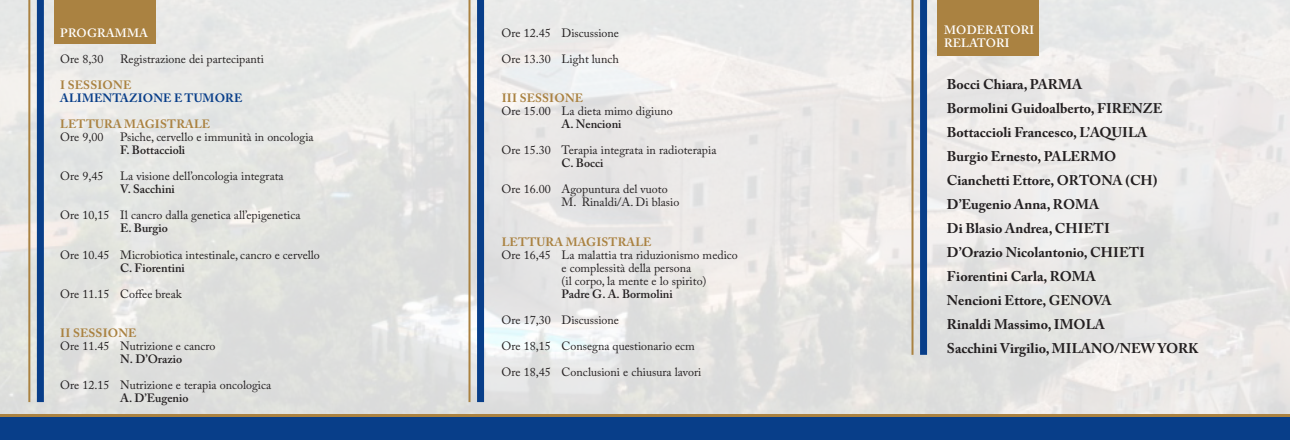
<style>
.page{position:relative;width:1290px;height:440px;background:#fff}
.page>*{position:absolute;margin:0;border:0;box-sizing:border-box;transform-origin:0 0}
.t1{font:700 14px "Adobe Caslon Pro";color:#231f20}
.t2{font:12px "Adobe Caslon Pro";color:#231f20}
.t3{font:600 12px "Adobe Caslon Pro";color:#231f20}
.t4{font:700 12px "Adobe Caslon Pro";letter-spacing:.015em;color:#aa8241}
.t5{font:600 12px "Adobe Caslon Pro";letter-spacing:.005em;color:#fff}
.t6{font:700 12px "Adobe Caslon Pro";letter-spacing:.015em;color:#083e89}
</style>
<div class="page">
<img style="left:0;top:0;width:1290px;height:414px">
<div style="left:0;top:417px;width:1290px;height:22px;background:#083e89"></div>
<hr style="left:0;top:414px;width:1290px;height:3px;background:#aa8241">
<div style="left:54px;top:0;width:102px;height:43px;background:#aa8241"></div>
<div style="left:937px;top:0;width:102px;height:55px;background:#aa8241"></div>
<hr style="left:28px;top:0;width:2px;height:402px;background:#aa8241">
<div style="left:37px;top:0;width:7px;height:402px;background:#083e89"></div>
<hr style="left:468px;top:0;width:2px;height:402px;background:#aa8241">
<div style="left:477px;top:0;width:7px;height:402px;background:#083e89"></div>
<hr style="left:911px;top:0;width:2px;height:354px;background:#aa8241">
<div style="left:920px;top:0;width:7px;height:354px;background:#083e89"></div>
<p class="t5" style="left:60px;top:26px;width:89px">PROGRAMMA</p>
<p class="t2" style="left:60px;top:52px;width:45px">Ore 8,30</p>
<p class="t2" style="left:120px;top:52px;width:145px">Registrazione dei partecipanti</p>
<p class="t4" style="left:60px;top:78px;width:73px">I SESSIONE</p>
<p class="t6" style="left:60px;top:91px;width:184px">ALIMENTAZIONE E TUMORE</p>
<p class="t4" style="left:60px;top:117px;width:151px">LETTURA MAGISTRALE</p>
<p class="t2" style="left:60px;top:130px;width:45px">Ore 9,00</p>
<p class="t2" style="left:120px;top:130px;width:195px">Psiche, cervello e immunità in oncologia</p>
<p class="t3" style="left:120px;top:143px;width:66px">F. Bottaccioli</p>
<p class="t2" style="left:60px;top:169px;width:45px">Ore 9,45</p>
<p class="t2" style="left:120px;top:169px;width:165px">La visione dell’oncologia integrata</p>
<p class="t3" style="left:120px;top:182px;width:56px">V. Sacchini</p>
<p class="t2" style="left:60px;top:208px;width:242px">Ore 10,15 Il cancro dalla genetica all’epigenetica</p>
<p class="t3" style="left:120px;top:221px;width:49px">E. Burgio</p>
<p class="t2" style="left:60px;top:247px;width:261px">Ore 10.45 Microbiotica intestinale, cancro e cervello</p>
<p class="t3" style="left:120px;top:260px;width:66px">C. Fiorentini</p>
<p class="t2" style="left:60px;top:286px;width:123px">Ore 11.15 Coffee break</p>
<p class="t4" style="left:60px;top:325px;width:78px">II SESSIONE</p>
<p class="t2" style="left:60px;top:338px;width:157px">Ore 11.45 Nutrizione e cancro</p>
<p class="t3" style="left:120px;top:351px;width:64px">N. D’Orazio</p>
<p class="t2" style="left:60px;top:377px;width:212px">Ore 12.15 Nutrizione e terapia oncologica</p>
<p class="t3" style="left:120px;top:390px;width:70px">A. D’Eugenio</p>
<p class="t2" style="left:501px;top:26px;width:119px">Ore 12.45 Discussione</p>
<p class="t2" style="left:501px;top:52px;width:119px">Ore 13.30 Light lunch</p>
<p class="t4" style="left:502px;top:91px;width:83px">III SESSIONE</p>
<p class="t2" style="left:501px;top:104px;width:173px">Ore 15.00 La dieta mimo digiuno</p>
<p class="t3" style="left:561px;top:117px;width:61px">A. Nencioni</p>
<p class="t2" style="left:501px;top:143px;width:216px">Ore 15.30 Terapia integrata in radioterapia</p>
<p class="t3" style="left:561px;top:156px;width:43px">C. Bocci</p>
<p class="t2" style="left:501px;top:182px;width:168px">Ore 16.00 Agopuntura del vuoto</p>
<p class="t2" style="left:561px;top:195px;width:119px">M. Rinaldi/A. Di blasio</p>
<p class="t4" style="left:502px;top:234px;width:151px">LETTURA MAGISTRALE</p>
<p class="t2" style="left:501px;top:247px;width:238px">Ore 16,45 La malattia tra riduzionismo medico</p>
<p class="t2" style="left:561px;top:260px;width:131px">e complessità della persona</p>
<p class="t2" style="left:561px;top:273px;width:146px">(il corpo, la mente e lo spirito)</p>
<p class="t3" style="left:561px;top:286px;width:113px">Padre G. A. Bormolini</p>
<p class="t2" style="left:501px;top:312px;width:119px">Ore 17,30 Discussione</p>
<p class="t2" style="left:501px;top:338px;width:195px">Ore 18,15 Consegna questionario ecm</p>
<p class="t2" style="left:501px;top:364px;width:201px">Ore 18,45 Conclusioni e chiusura lavori</p>
<p class="t5" style="left:944px;top:23px;width:91px">MODERATORI</p>
<p class="t5" style="left:944px;top:36px;width:67px">RELATORI</p>
<p class="t1" style="left:947px;top:75px;width:137px">Bocci Chiara, PARMA</p>
<p class="t1" style="left:947px;top:99px;width:217px">Bormolini Guidoalberto, FIRENZE</p>
<p class="t1" style="left:947px;top:123px;width:202px">Bottaccioli Francesco, L’AQUILA</p>
<p class="t1" style="left:947px;top:147px;width:171px">Burgio Ernesto, PALERMO</p>
<p class="t1" style="left:947px;top:171px;width:212px">Cianchetti Ettore, ORTONA (CH)</p>
<p class="t1" style="left:947px;top:195px;width:154px">D’Eugenio Anna, ROMA</p>
<p class="t1" style="left:947px;top:219px;width:164px">Di Blasio Andrea, CHIETI</p>
<p class="t1" style="left:947px;top:243px;width:200px">D’Orazio Nicolantonio, CHIETI</p>
<p class="t1" style="left:947px;top:267px;width:151px">Fiorentini Carla, ROMA</p>
<p class="t1" style="left:947px;top:291px;width:166px">Nencioni Ettore, GENOVA</p>
<p class="t1" style="left:947px;top:315px;width:160px">Rinaldi Massimo, IMOLA</p>
<p class="t1" style="left:947px;top:339px;width:253px">Sacchini Virgilio, MILANO/NEW YORK</p>
</div>
